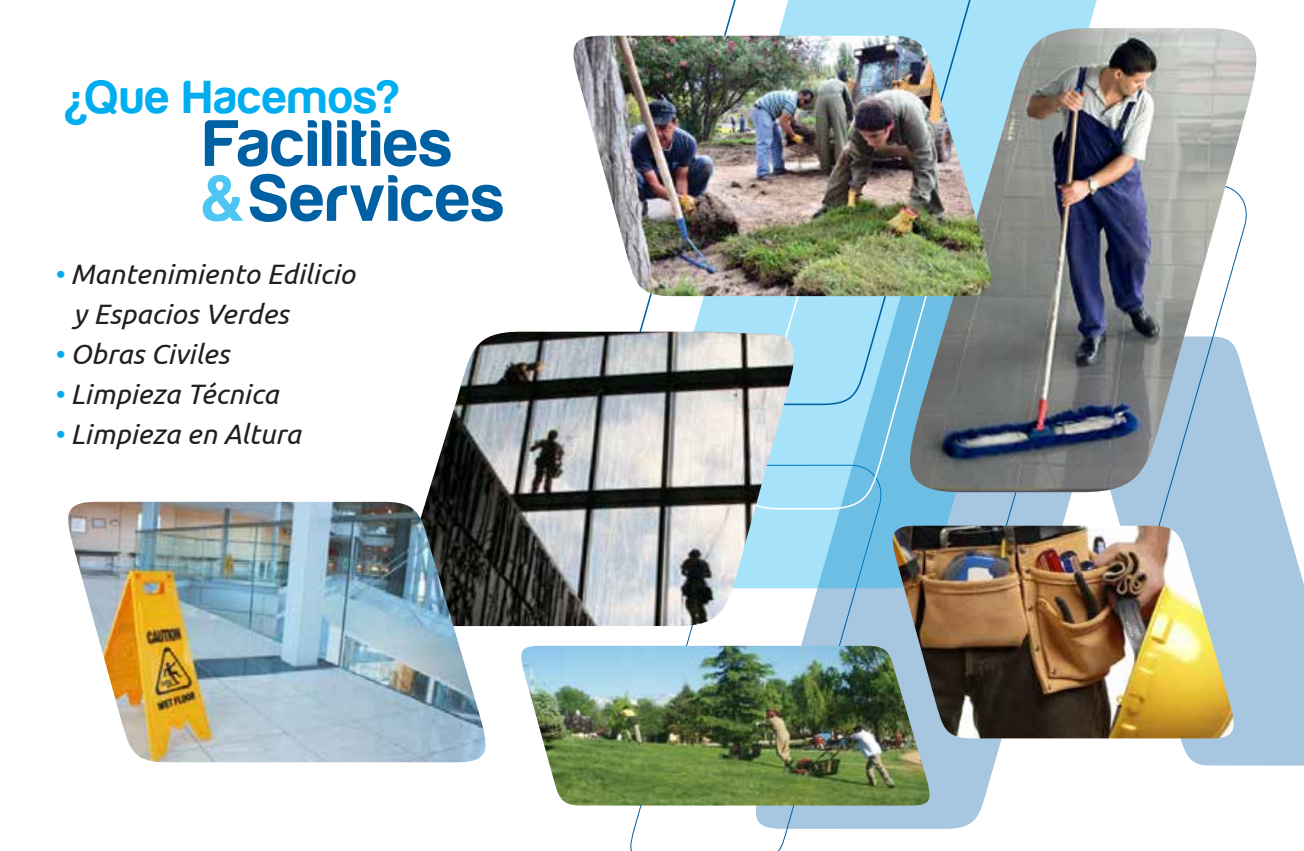
<style>
.page{position:relative;width:1304px;height:851px;background:#fff}
.page>*{position:absolute;margin:0;border:0;box-sizing:border-box;transform-origin:0 0}
.t1{font:700 68px/54.8px "Harabara";letter-spacing:.035em;color:#0060a4}
.t2{font:700 48px "Harabara";letter-spacing:.045em;color:#00aeef}
.t3{font:italic 28px/40px "Ubuntu";color:#231f20}
.s1{color:#00aeef}
</style>
<div class="page">
<svg style="left:1128px;top:456px;width:176px;height:309px;fill:#a6c7df"></svg>
<svg style="left:887px;top:588px;width:241px;height:240px"></svg>
<svg style="left:627px;top:588px;width:260px;height:262px"></svg>
<div style="left:1135px;top:492px;width:117px;height:86px;background:#a6c7df"></div>
<svg style="left:800px;top:0;width:335px;height:588px"></svg>
<svg style="left:800px;top:406px;width:155px;height:104px;background:#89cfee"></svg>
<svg style="left:621px;top:0;width:399px;height:406px"></svg>
<img style="left:904px;top:28px;width:363px;height:464px">
<img style="left:426px;top:331px;width:374px;height:295px">
<img style="left:573px;top:36px;width:419px;height:260px">
<img style="left:68px;top:501px;width:420px;height:261px">
<img style="left:521px;top:645px;width:412px;height:160px">
<img style="left:893px;top:525px;width:341px;height:213px">
<h2 class="t2" style="left:86px;top:72px;width:315px">Que Hacemos?</h2>
<h1 class="t1" style="left:203px;top:117px;width:302px">Facilities <span class="s1">&amp;</span>Services</h1>
<h2 class="t2" style="left:86px;top:133px;width:23px;rotate:-180deg">?</h2>
<p class="t3" style="left:73px;top:253px;width:283px;text-indent:-20px"><span class="s1">•</span> Mantenimiento Edilicio y Espacios Verdes</p>
<p class="t3" style="left:54px;top:333px;width:177px"><span class="s1">•</span> Obras Civiles</p>
<p class="t3" style="left:54px;top:373px;width:226px"><span class="s1">•</span> Limpieza Técnica</p>
<p class="t3" style="left:54px;top:413px;width:249px"><span class="s1">•</span> Limpieza en Altura</p>
</div>
